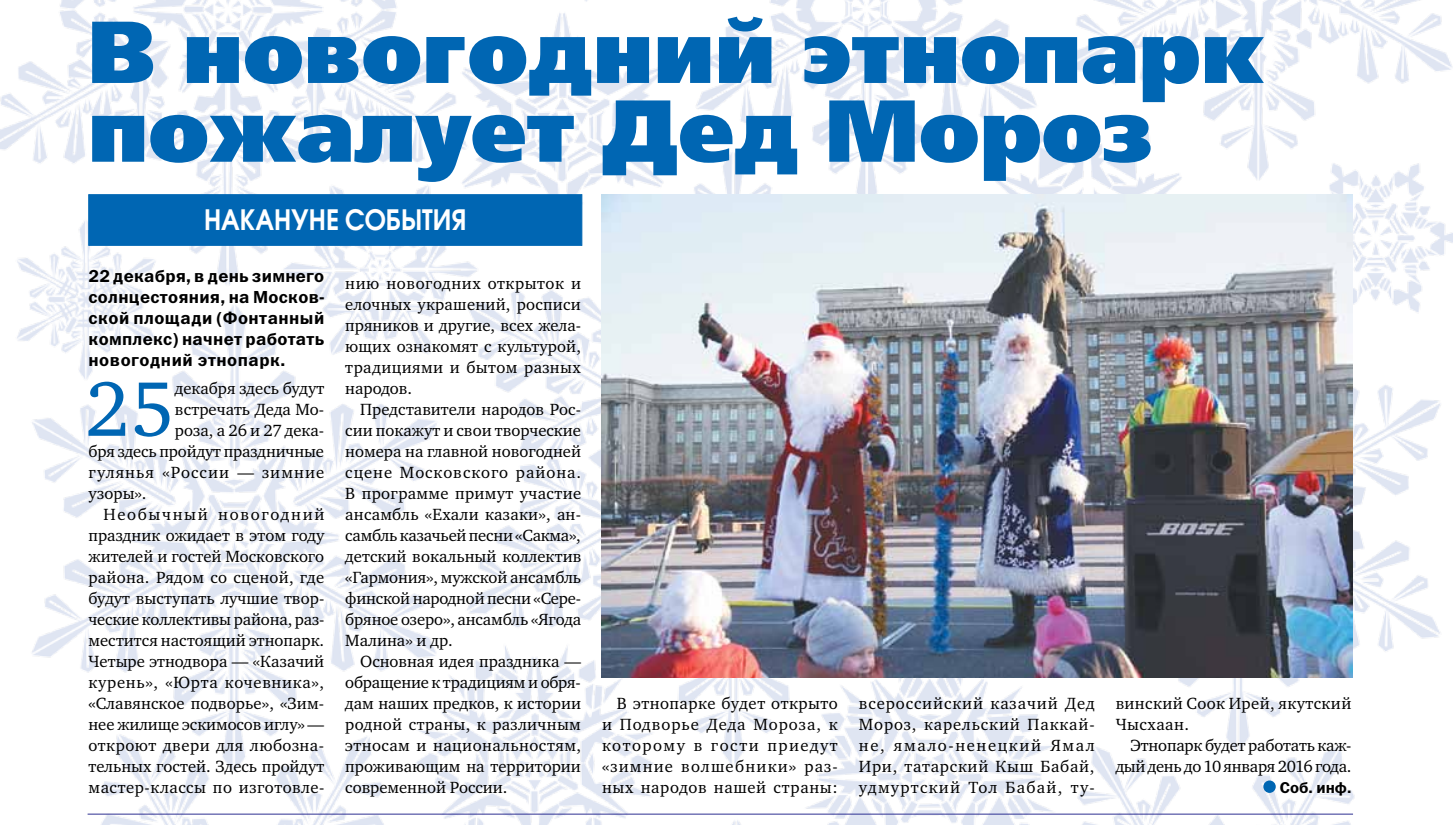
<style>
.page{position:relative;width:1453px;height:825px;background:#fff}
.page>*{position:absolute;margin:0;border:0;box-sizing:border-box;transform-origin:0 0}
.t1{font:87.5px/78.8px "Free Set Black C";color:#0066b3}
.t2{font:79.27px "Charter C";color:#0066b3}
.t3{font:600 28px "Avant Garde Gothic C";letter-spacing:.08em;color:#fff;scale:.9 1}
.t4{font:17.5px/21px "Franklin Gothic Demi C";letter-spacing:.03em;color:#000;text-align:justify}
.t5{font:16.62px/21px "Charter C";color:#000;text-align:justify}
.t6{font:16.62px "Charter C";letter-spacing:.03em;color:#000}
.t7{font:16.62px/21px "Charter C";letter-spacing:.025em;color:#000}
.t8{font:16.62px "Charter C";letter-spacing:.04em;color:#000}
.t9{font:16.62px "Charter C";letter-spacing:.065em;color:#000}
.t10{font:16.62px "Charter C";letter-spacing:.1em;color:#000}
.t11{font:15.75px "Franklin Gothic Demi C";color:#000}
</style>
<div class="page">
<img style="left:0;top:0;width:1452px;height:825px">
<div style="left:1263px;top:780px;width:12px;height:13px;background:#0066b3;border-radius:50%"></div>
<div style="left:88px;top:194px;width:494px;height:51px;background:#0066b3;border:1px solid #0066b3"></div>
<img style="left:601px;top:194px;width:751px;height:483px">
<hr style="left:88px;top:814px;width:1265px;height:1px;background:#2e3092">
<h1 class="t1" style="left:88px;top:13px;width:1178px">В новогодний этнопарк пожалует Дед Мороз</h1>
<h3 class="t3" style="left:204px;top:202px;width:293px">накануне события</h3>
<p class="t4" style="left:88px;top:265px;width:237px">22 декабря, в день зимнего солнцестояния, на Москов&shy;ской площади (Фонтанный комплекс) начнет работать новогодний этнопарк.</p>
<h2 class="t2" style="left:85px;top:365px;width:91px">25</h2>
<p class="t5" style="left:175px;top:378px;width:151px">декабря здесь будут</p>
<p class="t5" style="left:175px;top:399px;width:151px">встречать Деда Мо-</p>
<p class="t5" style="left:175px;top:420px;width:151px">роза, а 26 и 27 дека-</p>
<p class="t5" style="left:88px;top:441px;width:237px">бря здесь пройдут праздничные</p>
<p class="t9" style="left:88px;top:463px;width:237px">гулянья «России — зимние</p>
<p class="t5" style="left:88px;top:483px;width:60px">узоры».</p>
<p class="t10" style="left:103px;top:505px;width:222px">Необычный новогодний</p>
<p class="t5" style="left:88px;top:525px;width:237px">праздник ожидает в этом году</p>
<p class="t5" style="left:88px;top:546px;width:237px">жителей и гостей Московского</p>
<p class="t5" style="left:88px;top:567px;width:237px">района. Рядом со сценой, где</p>
<p class="t5" style="left:88px;top:588px;width:237px">будут выступать лучшие твор-</p>
<p class="t5" style="left:88px;top:609px;width:237px">ческие коллективы района, раз-</p>
<p class="t5" style="left:88px;top:630px;width:237px">местится настоящий этнопарк.</p>
<p class="t5" style="left:88px;top:651px;width:237px">Четыре этнодвора — «Казачий</p>
<p class="t8" style="left:88px;top:673px;width:237px">курень», «Юрта кочевника»,</p>
<p class="t5" style="left:88px;top:693px;width:237px">«Славянское подворье», «Зим-</p>
<p class="t5" style="left:88px;top:714px;width:237px">нее жилище эскимосов иглу» —</p>
<p class="t6" style="left:88px;top:736px;width:237px">откроют двери для любозна-</p>
<p class="t5" style="left:88px;top:756px;width:237px">тельных гостей. Здесь пройдут</p>
<p class="t6" style="left:88px;top:778px;width:237px">мастер-классы по изготовле-</p>
<p class="t5" style="left:345px;top:273px;width:237px">нию новогодних открыток и елочных украшений, росписи пряников и другие, всех жела&shy;ющих ознакомят с культурой, традициями и бытом разных народов.</p>
<p class="t5" style="left:345px;top:399px;width:237px;text-indent:15px">Представители народов Рос&shy;сии покажут и свои творческие номера на главной новогодней сцене Московского района.<br>В программе примут участие ансамбль «Ехали казаки», ан&shy;самбль казачьей песни «Сакма», детский вокальный коллектив «Гармония», мужской ансамбль финской народной песни «Сере&shy;бряное озеро», ансамбль «Ягода Малина» и др.</p>
<p class="t5" style="left:345px;top:651px;width:237px;text-indent:15px">Основная идея праздника — обращение к традициям и обря&shy;дам наших предков, к истории родной страны, к различным этносам и национальностям, проживающим на территории современной России.</p>
<p class="t5" style="left:602px;top:693px;width:237px;text-indent:15px">В этнопарке будет открыто и Подворье Деда Мороза, к которому в гости приедут «зимние волшебники» раз&shy;ных народов нашей страны:</p>
<p class="t5" style="left:859px;top:693px;width:237px">всероссийский казачий Дед Мороз, карельский Паккай&shy;не, ямало-ненецкий Ямал Ири, татарский Кыш Бабай, удмуртский Тол Бабай, ту-</p>
<p class="t7" style="left:1115px;top:693px;width:237px">винский Соок Ирей, якутский<br>Чысхаан.</p>
<p class="t5" style="left:1115px;top:735px;width:237px;text-align:right">Этнопарк будет работать каж&shy;дый день до 10 января 2016 года.</p>
<p class="t11" style="left:1279px;top:778px;width:73px">Соб. инф.</p>
</div>
